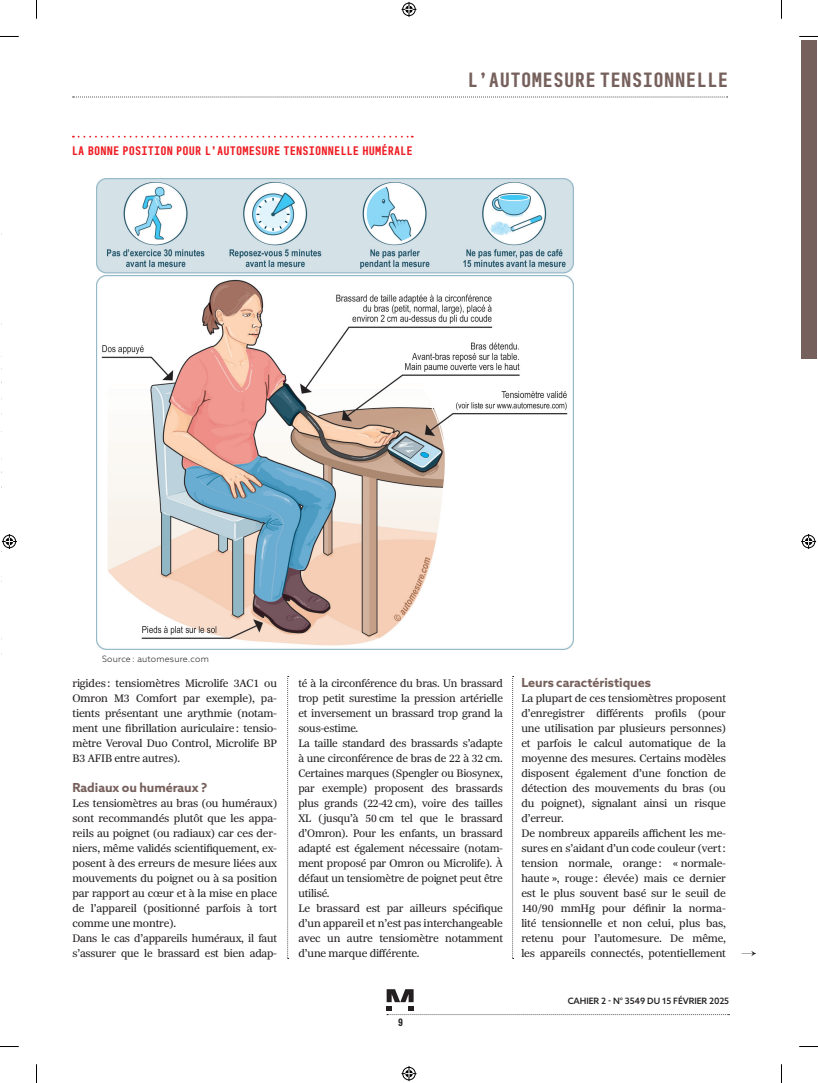
<style>
.page{position:relative;width:818px;height:1083px;background:#fff}
.page>*{position:absolute;margin:0;border:0;box-sizing:border-box;transform-origin:0 0}
.t1{font:700 18.75px "BC Sklonar";letter-spacing:.02em;color:#76605c}
.t2{font:700 12.5px "Azo Sans";color:#76605c}
.t3{font:700 11.25px "BC Sklonar";letter-spacing:.01em;color:#ee1d23}
.t4{font:10.62px/15px "Richmond Text";letter-spacing:-.01em;color:#231f20}
.t5{font:700 10px "BC Sklonar";color:#231f20}
.t6{font:500 8.75px "Azo Sans";letter-spacing:-.01em;color:#231f20}
.t7{font:300 8.75px "Azo Sans";letter-spacing:.02em;color:#231f20}
</style>
<div class="page">
<svg style="left:73px;top:97px;width:654px;height:1px"></svg>
<svg style="left:287px;top:676px;width:1px;height:283px"></svg>
<svg style="left:512px;top:676px;width:1px;height:283px"></svg>
<svg style="left:741px;top:951px;width:15px;height:5px"></svg>
<svg style="left:73px;top:136px;width:339px;height:2px"></svg>
<div style="left:800px;top:40px;width:16px;height:319px;background:#76605c"></div>
<img style="left:97px;top:178px;width:476px;height:471px">
<svg style="left:386px;top:989px;width:343px;height:26px"></svg>
<svg style="left:0;top:36px;width:19px;height:1px"></svg>
<svg style="left:799px;top:36px;width:18px;height:1px"></svg>
<svg style="left:0;top:1046px;width:19px;height:1px"></svg>
<svg style="left:799px;top:1046px;width:18px;height:1px"></svg>
<svg style="left:36px;top:0;width:1px;height:19px"></svg>
<svg style="left:36px;top:1064px;width:1px;height:19px"></svg>
<svg style="left:401px;top:2px;width:15px;height:15px"></svg>
<svg style="left:401px;top:1066px;width:15px;height:15px"></svg>
<svg style="left:2px;top:534px;width:15px;height:15px"></svg>
<svg style="left:801px;top:534px;width:14px;height:15px"></svg>
<p class="t3" style="left:72px;top:144px;width:342px">LA BONNE POSITION POUR L’AUTOMESURE TENSIONNELLE HUMÉRALE</p>
<h1 class="t1" style="left:467px;top:69px;width:262px">L’AUTOMESURE TENSIONNELLE</h1>
<p class="t7" style="left:102px;top:653px;width:108px">Source : automesure.com</p>
<p class="t4" style="left:72px;top:676px;width:206px;text-align:justify">rigides: tensiomètres Microlife 3AC1 ou Omron M3 Comfort par exemple), pa&shy;tients présentant une arythmie (notam&shy;ment une fibrillation auriculaire: tensio&shy;mètre Veroval Duo Control, Microlife BP B3 AFIB entre autres).</p>
<p class="t2" style="left:72px;top:779px;width:136px">Radiaux ou huméraux ?</p>
<p class="t4" style="left:72px;top:796px;width:206px">Les tensiomètres au bras (ou huméraux) sont recommandés plutôt que les appa&shy;reils au poignet (ou radiaux) car ces der&shy;niers, même validés scientifiquement, ex&shy;posent à des erreurs de mesure liées aux mouvements du poignet ou à sa position par rapport au cœur et à la mise en place de l’appareil (positionné parfois à tort comme une montre).<br>Dans le cas d’appareils huméraux, il faut s’assurer que le brassard est bien adap-</p>
<p class="t4" style="left:298px;top:676px;width:206px">té à la circonférence du bras. Un brassard trop petit surestime la pression artérielle et inversement un brassard trop grand la sous-estime.<br>La taille standard des brassards s’adapte à une circonférence de bras de 22 à 32 cm.<br>Certaines marques (Spengler ou Biosynex, par exemple) proposent des brassards plus grands (22-42 cm), voire des tailles XL (jusqu’à 50 cm tel que le brassard d’Omron). Pour les enfants, un brassard adapté est également nécessaire (notam&shy;ment proposé par Omron ou Microlife). À défaut un tensiomètre de poignet peut être utilisé.<br>Le brassard est par ailleurs spécifique d’un appareil et n’est pas interchangeable avec un autre tensiomètre notamment d’une marque différente.</p>
<p class="t2" style="left:521px;top:674px;width:131px">Leurs caractéristiques</p>
<p class="t4" style="left:521px;top:691px;width:206px">La plupart de ces tensiomètres proposent d’enregistrer différents profils (pour une utilisation par plusieurs personnes) et parfois le calcul automatique de la moyenne des mesures. Certains modèles disposent également d’une fonction de détection des mouvements du bras (ou du poignet), signalant ainsi un risque d’erreur.<br>De nombreux appareils affichent les me&shy;sures en s’aidant d’un code couleur (vert: tension normale, orange: « normale&shy;haute », rouge: élevée) mais ce dernier est le plus souvent basé sur le seuil de 140/90 mmHg pour définir la norma&shy;lité tensionnelle et non celui, plus bas, retenu pour l’automesure. De même, les appareils connectés, potentiellement</p>
<p class="t5" style="left:397px;top:1016px;width:7px">9</p>
<p class="t6" style="left:567px;top:995px;width:163px">CAHIER 2 - N° 3549 DU 15 FÉVRIER 2025</p>
</div>
